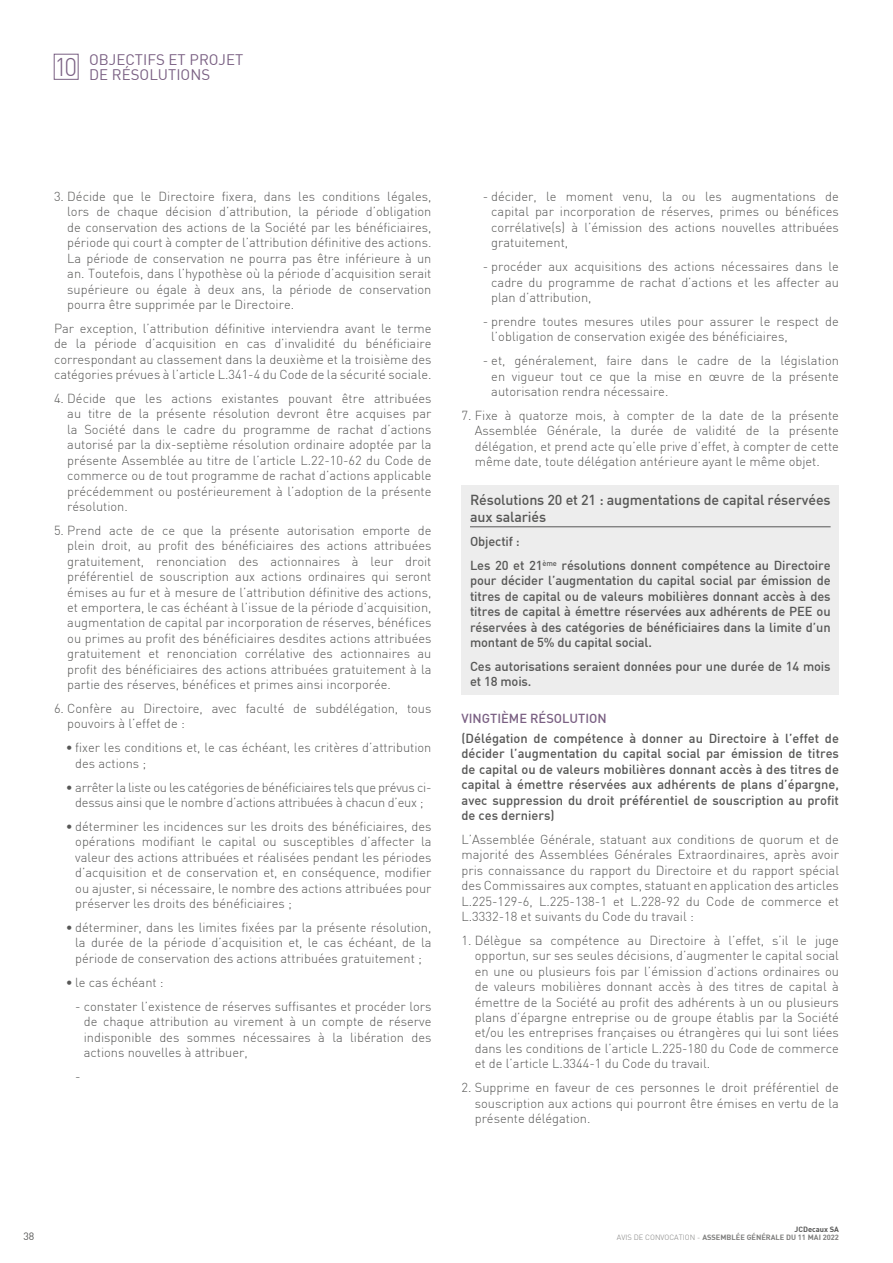
<style>
.page{position:relative;width:893px;height:1263px;background:#fff}
.page>*{position:absolute;margin:0;border:0;box-sizing:border-box;transform-origin:0 0}
.t1{font:15px/15px "DIN";color:#7a6083;text-align:center}
.t2{font:500 14.25px/17.1px "DIN";letter-spacing:-.01em;color:#575756}
.t3{font:300 12.9px/15.5px "DIN";color:#575756;text-align:justify}
.t4{font:500 12.9px/15.5px "DIN";letter-spacing:-.01em;color:#575756}
.t5{font:300 12.9px/15.5px "DIN";letter-spacing:-.02em;color:#575756;text-align:center}
.t6{font:500 12.9px "DIN";color:#7a6083}
.t7{font:10.5px "DIN";color:#575756}
.t8{font:700 7.5px/7.5px "DIN";color:#7e7e7d;text-align:right}
.s1{font-weight:300;font-size:25.2px}
.s2{color:#575756}
.s3{font-weight:300}
</style>
<div class="page">
<div style="left:461px;top:486px;width:378px;height:209px;background:#ededed"></div>
<hr style="left:470px;top:526px;width:361px;height:1px;background:#575756">
<div style="left:54px;top:54px;width:24px;height:26px;border:1px solid #7a6083"></div>
<p class="t1" style="left:54px;top:51px;width:190px"><span class="s1">10</span> OBJECTIFS ET PROJET<br>DE RÉSOLUTIONS</p>
<p class="t3" style="left:67px;top:188px;width:366px;text-indent:-13px">3. Décide que le Directoire fixera, dans les conditions légales, lors de chaque décision d’attribution, la période d’obligation de conservation des actions de la Société par les bénéficiaires, période qui court à compter de l’attribution définitive des actions.<br>La période de conservation ne pourra pas être inférieure à un an. Toutefois, dans l’hypothèse où la période d’acquisition serait supérieure ou égale à deux ans, la période de conservation pourra être supprimée par le Directoire.</p>
<p class="t3" style="left:54px;top:320px;width:379px">Par exception, l’attribution définitive interviendra avant le terme de la période d’acquisition en cas d’invalidité du bénéficiaire correspondant au classement dans la deuxième et la troisième des catégories prévues à l’article L.341-4 du Code de la sécurité sociale.</p>
<p class="t3" style="left:67px;top:390px;width:366px;text-indent:-13px">4. Décide que les actions existantes pouvant être attribuées au titre de la présente résolution devront être acquises par la Société dans le cadre du programme de rachat d’actions autorisé par la dix-septième résolution ordinaire adoptée par la présente Assemblée au titre de l’article L.22-10-62 du Code de commerce ou de tout programme de rachat d’actions applicable précédemment ou postérieurement à l’adoption de la présente résolution.</p>
<p class="t3" style="left:67px;top:522px;width:366px;text-indent:-13px">5. Prend acte de ce que la présente autorisation emporte de plein droit, au profit des bénéficiaires des actions attribuées gratuitement, renonciation des actionnaires à leur droit préférentiel de souscription aux actions ordinaires qui seront émises au fur et à mesure de l’attribution définitive des actions, et emportera, le cas échéant à l’issue de la période d’acquisition, augmentation de capital par incorporation de réserves, bénéfices ou primes au profit des bénéficiaires desdites actions attribuées gratuitement et renonciation corrélative des actionnaires au profit des bénéficiaires des actions attribuées gratuitement à la partie des réserves, bénéfices et primes ainsi incorporée.</p>
<p class="t3" style="left:67px;top:700px;width:366px;text-indent:-13px">6. Confère au Directoire, avec faculté de subdélégation, tous pouvoirs à l’effet de :</p>
<p class="t3" style="left:75px;top:740px;width:358px;text-indent:-9px">• fixer les conditions et, le cas échéant, les critères d’attribution des actions ;</p>
<p class="t5" style="left:66px;top:779px;width:367px">• arrêter la liste ou les catégories de bénéficiaires tels que prévus ci&shy;dessus ainsi que le nombre d’actions attribuées à chacun d’eux ;</p>
<p class="t3" style="left:75px;top:818px;width:358px;text-indent:-9px">• déterminer les incidences sur les droits des bénéficiaires, des opérations modifiant le capital ou susceptibles d’affecter la valeur des actions attribuées et réalisées pendant les périodes d’acquisition et de conservation et, en conséquence, modifier ou ajuster, si nécessaire, le nombre des actions attribuées pour préserver les droits des bénéficiaires ;</p>
<p class="t3" style="left:75px;top:919px;width:358px;text-indent:-9px">• déterminer, dans les limites fixées par la présente résolution, la durée de la période d’acquisition et, le cas échéant, de la période de conservation des actions attribuées gratuitement ;</p>
<p class="t3" style="left:66px;top:974px;width:99px">• le cas échéant :</p>
<p class="t3" style="left:84px;top:998px;width:349px;text-indent:-9px">- constater l’existence de réserves suffisantes et procéder lors de chaque attribution au virement à un compte de réserve indisponible des sommes nécessaires à la libération des actions nouvelles à attribuer,</p>
<p class="t3" style="left:75px;top:1068px;width:7px">-</p>
<p class="t3" style="left:491px;top:188px;width:349px;text-indent:-9px">- décider, le moment venu, la ou les augmentations de capital par incorporation de réserves, primes ou bénéfices corrélative(s) à l’émission des actions nouvelles attribuées gratuitement,</p>
<p class="t3" style="left:491px;top:259px;width:349px;text-indent:-9px">- procéder aux acquisitions des actions nécessaires dans le cadre du programme de rachat d’actions et les affecter au plan d’attribution,</p>
<p class="t3" style="left:491px;top:313px;width:349px;text-indent:-9px">- prendre toutes mesures utiles pour assurer le respect de l’obligation de conservation exigée des bénéficiaires,</p>
<p class="t3" style="left:491px;top:353px;width:349px;text-indent:-9px">- et, généralement, faire dans le cadre de la législation en vigueur tout ce que la mise en œuvre de la présente autorisation rendra nécessaire.</p>
<p class="t3" style="left:475px;top:408px;width:366px;text-indent:-13px">7. Fixe à quatorze mois, à compter de la date de la présente Assemblée Générale, la durée de validité de la présente délégation, et prend acte qu’elle prive d’effet, à compter de cette même date, toute délégation antérieure ayant le même objet.</p>
<p class="t2" style="left:470px;top:491px;width:362px">Résolutions 20 et 21 : augmentations de capital réservées aux salariés</p>
<p class="t4" style="left:470px;top:529px;width:362px;line-height:23.9px">Objectif :<br>Les 20 et 21<sup>ème</sup> résolutions donnent compétence au Directoire</p>
<p class="t4" style="left:470px;top:573px;width:362px;text-align:justify">pour décider l’augmentation du capital social par émission de titres de capital ou de valeurs mobilières donnant accès à des titres de capital à émettre réservées aux adhérents de PEE ou réservées à des catégories de bénéficiaires dans la limite d’un montant de 5% du capital social.</p>
<p class="t4" style="left:470px;top:658px;width:362px">Ces autorisations seraient données pour une durée de 14 mois et 18 mois.</p>
<p class="t6" style="left:461px;top:710px;width:147px">VINGTIÈME RÉSOLUTION</p>
<p class="t4" style="left:461px;top:730px;width:379px;text-align:justify">(Délégation de compétence à donner au Directoire à l’effet de décider l’augmentation du capital social par émission de titres de capital ou de valeurs mobilières donnant accès à des titres de capital à émettre réservées aux adhérents de plans d’épargne, avec suppression du droit préférentiel de souscription au profit de ces derniers)</p>
<p class="t3" style="left:461px;top:831px;width:379px">L’Assemblée Générale, statuant aux conditions de quorum et de majorité des Assemblées Générales Extraordinaires, après avoir pris connaissance du rapport du Directoire et du rapport spécial des Commissaires aux comptes, statuant en application des articles L.225-129-6, L.225-138-1 et L.228-92 du Code de commerce et L.3332-18 et suivants du Code du travail :</p>
<p class="t3" style="left:475px;top:932px;width:366px;text-indent:-13px">1. Délègue sa compétence au Directoire à l’effet, s’il le juge opportun, sur ses seules décisions, d’augmenter le capital social en une ou plusieurs fois par l’émission d’actions ordinaires ou de valeurs mobilières donnant accès à des titres de capital à émettre de la Société au profit des adhérents à un ou plusieurs plans d’épargne entreprise ou de groupe établis par la Société et/ou les entreprises françaises ou étrangères qui lui sont liées dans les conditions de l’article L.225-180 du Code de commerce et de l’article L.3344-1 du Code du travail.</p>
<p class="t3" style="left:475px;top:1080px;width:366px;text-indent:-13px">2. Supprime en faveur de ces personnes le droit préférentiel de souscription aux actions qui pourront être émises en vertu de la présente délégation.</p>
<p class="t7" style="left:23px;top:1229px;width:12px">38</p>
<p class="t8" style="left:617px;top:1225px;width:224px"><span class="s2">JCDecaux SA<br></span><span class="s3">AVIS DE CONVOCATION -</span> ASSEMBLÉE GÉNÉRALE DU 11 MAI 2022</p>
</div>
